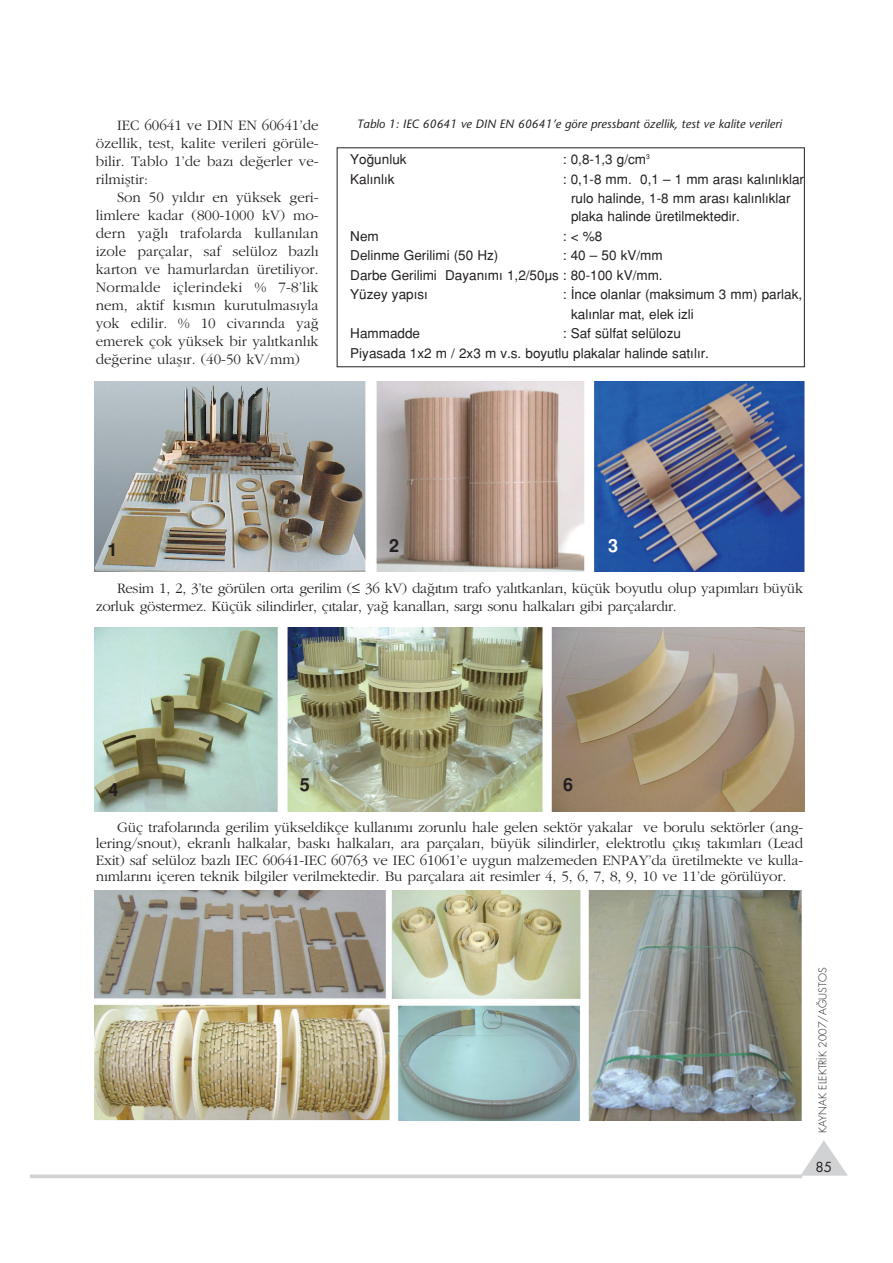
<style>
.page{position:relative;width:893px;height:1263px;background:#fff}
.page>*{position:absolute;margin:0;border:0;box-sizing:border-box;transform-origin:0 0}
.t1{font:700 18px "Helvetica";color:#231f20}
.t2{font:700 18px "Helvetica";color:#fff}
.t3{font:15px/18px "Garamond";letter-spacing:-.015em;color:#231f20;text-align:justify}
.t4{font:500 13.5px/19.5px "Helvetica";color:#231f20}
.t5{font:13.5px "Futura";color:#231f20}
.t6{font:italic 12px "Stone Sans";color:#231f20}
.t7{font:300 10.5px "Futura";color:#231f20}
</style>
<div class="page">
<svg style="left:802px;top:1140px;width:45px;height:36px"></svg>
<svg style="left:30px;top:1174px;width:772px;height:4px;background:#d6d7d9"></svg>
<img style="left:94px;top:627px;width:710px;height:185px">
<img style="left:94px;top:891px;width:707px;height:229px">
<img style="left:94px;top:382px;width:710px;height:189px">
<p class="t3" style="left:96px;top:117px;width:224px;text-indent:21px">IEC 60641 ve DIN EN 60641’de özellik, test, kalite verileri görüle&shy;bilir. Tablo 1’de baz› de¤erler ve&shy;rilmifltir:</p>
<p class="t3" style="left:96px;top:189px;width:224px;text-indent:21px">Son 50 y›ld›r en yüksek geri&shy;limlere kadar (800-1000 kV) mo&shy;dern ya¤l› trafolarda kullan›lan izole parçalar, saf selüloz bazl› karton ve hamurlardan üretiliyor.<br>Normalde içlerindeki % 7-8’lik nem, aktif k›sm›n kurutulmas›yla yok edilir. % 10 civar›nda ya¤ emerek çok yüksek bir yal›tkanl›k de¤erine ulafl›r. (40-50 kV/mm)</p>
<p class="t6" style="left:357px;top:119px;width:426px">Tablo 1: IEC 60641 ve DIN EN 60641’e göre pressbant özellik, test ve kalite verileri</p>
<p class="t4" style="left:350px;top:151px;width:58px">Yo¤unluk</p>
<p class="t4" style="left:563px;top:151px;width:89px">: 0,8-1,3 g/cm<sup>3</sup></p>
<p class="t4" style="left:350px;top:170px;width:46px">Kal›nl›k</p>
<p class="t4" style="left:563px;top:170px;width:243px;text-align:center">: 0,1-8 mm. 0,1 – 1 mm aras› kal›nl›klar rulo halinde, 1-8 mm aras› kal›nl›klar</p>
<p class="t4" style="left:571px;top:208px;width:170px">plaka halinde üretilmektedir.</p>
<p class="t4" style="left:350px;top:227px;width:30px">Nem</p>
<p class="t4" style="left:563px;top:227px;width:41px">: &lt; %8</p>
<p class="t4" style="left:350px;top:247px;width:150px">Delinme Gerilimi (50 Hz)</p>
<p class="t4" style="left:350px;top:247px;width:314px;text-align:justify;text-indent:212px">: 40 – 50 kV/mm Darbe Gerilimi Dayan›m› 1,2/50μs : 80-100 kV/mm.<br>Yüzey yap›s›</p>
<p class="t4" style="left:571px;top:286px;width:232px;text-indent:-8px">: ‹nce olanlar (maksimum 3 mm) parlak, kal›nlar mat, elek izli</p>
<p class="t4" style="left:350px;top:325px;width:360px;text-indent:212px">: Saf sülfat selülozu<br>Piyasada 1x2 m / 2x3 m v.s. boyutlu plakalar halinde sat›l›r.</p>
<p class="t4" style="left:350px;top:325px;width:71px">Hammadde</p>
<p class="t1" style="left:107px;top:543px;width:12px">1</p>
<p class="t1" style="left:389px;top:539px;width:12px">2</p>
<p class="t2" style="left:608px;top:539px;width:12px">3</p>
<p class="t3" style="left:96px;top:581px;width:709px;text-indent:21px">Resim 1, 2, 3’te görülen orta gerilim (≤ 36 kV) da¤›t›m trafo yal›tkanlar›, küçük boyutlu olup yap›mlar› büyük zorluk göstermez. Küçük silindirler, ç›talar, ya¤ kanallar›, sarg› sonu halkalar› gibi parçalard›r.</p>
<p class="t1" style="left:108px;top:783px;width:12px">4</p>
<p class="t1" style="left:300px;top:778px;width:12px">5</p>
<p class="t1" style="left:563px;top:778px;width:12px">6</p>
<p class="t3" style="left:96px;top:820px;width:709px;line-height:16.5px;text-indent:21px">Güç trafolar›nda gerilim yükseldikçe kullan›m› zorunlu hale gelen sektör yakalar ve borulu sektörler (ang&shy;lering/snout), ekranl› halkalar, bask› halkalar›, ara parçalar›, büyük silindirler, elektrotlu ç›k›fl tak›mlar› (Lead Exit) saf selüloz bazl› IEC 60641-IEC 60763 ve IEC 61061’e uygun malzemeden ENPAY’da üretilmekte ve kulla&shy;n›mlar›n› içeren teknik bilgiler verilmektedir. Bu parçalara ait resimler 4, 5, 6, 7, 8, 9, 10 ve 11’de görülüyor.</p>
<p class="t7" style="left:817px;top:1133px;width:167px;rotate:-90deg">KAYNAK ELEKTR‹K 2007/A⁄USTOS</p>
<p class="t5" style="left:815px;top:1161px;width:18px">85</p>
</div>
